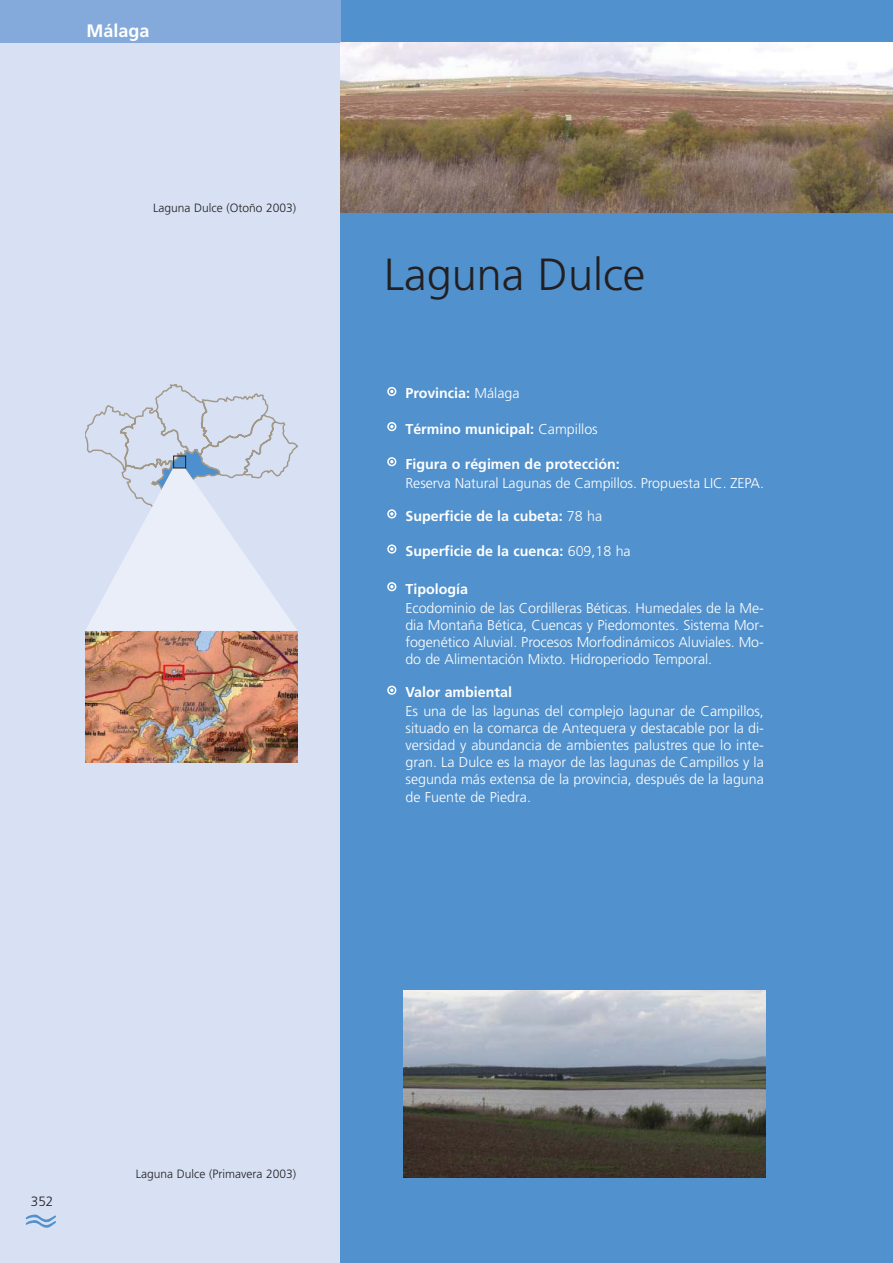
<style>
.page{position:relative;width:893px;height:1263px;background:#fff}
.page>*{position:absolute;margin:0;border:0;box-sizing:border-box;transform-origin:0 0}
.t1{font:300 45px "Frutiger";color:#231f20}
.t2{font:700 18px "Frutiger";color:#fff}
.t3{font:300 14.25px/17.1px "Frutiger";letter-spacing:-.005em;color:#fff;text-align:justify}
.t4{font:700 14.25px "Frutiger";color:#fff}
.t5{font:300 13.5px "Frutiger";color:#231f20}
.t6{font:300 12px "Frutiger";color:#231f20}
.s1{font-weight:300}
</style>
<div class="page">
<div style="left:0;top:43px;width:340px;height:1220px;background:#d7e1f3"></div>
<div style="left:340px;top:0;width:553px;height:1263px;background:#5191cd"></div>
<div style="left:0;top:0;width:340px;height:43px;background:#83aada"></div>
<img style="left:340px;top:43px;width:553px;height:170px">
<div style="left:387px;top:686px;width:9px;height:9px;border:2px solid #fff;border-radius:50%"></div>
<div style="left:387px;top:582px;width:9px;height:9px;border:2px solid #fff;border-radius:50%"></div>
<div style="left:387px;top:544px;width:9px;height:10px;border:2px solid #fff;border-radius:50%"></div>
<svg style="left:390px;top:547px;width:3px;height:4px"></svg>
<div style="left:387px;top:509px;width:9px;height:9px;border:2px solid #fff;border-radius:50%"></div>
<div style="left:387px;top:457px;width:9px;height:9px;border:2px solid #fff;border-radius:50%"></div>
<div style="left:387px;top:422px;width:9px;height:9px;border:2px solid #fff;border-radius:50%"></div>
<div style="left:387px;top:387px;width:9px;height:9px;border:2px solid #fff;border-radius:50%"></div>
<img style="left:404px;top:990px;width:361px;height:188px">
<svg style="left:85px;top:384px;width:213px;height:247px"></svg>
<div style="left:173px;top:456px;width:13px;height:12px;border:1px solid #231f20"></div>
<svg style="left:25px;top:1214px;width:31px;height:14px"></svg>
<img style="left:85px;top:631px;width:213px;height:132px">
<p class="t2" style="left:87px;top:24px;width:64px">Málaga</p>
<p class="t6" style="left:153px;top:203px;width:145px">Laguna Dulce (Otoño 2003)</p>
<h1 class="t1" style="left:384px;top:257px;width:263px">Laguna Dulce</h1>
<p class="t4" style="left:405px;top:388px;width:116px">Provincia: <span class="s1">Málaga</span></p>
<p class="t4" style="left:405px;top:423px;width:194px">Término municipal: <span class="s1">Campillos</span></p>
<p class="t4" style="left:405px;top:458px;width:216px">Figura o régimen de protección:</p>
<p class="t3" style="left:405px;top:475px;width:360px">Reserva Natural Lagunas de Campillos. Propuesta LIC. ZEPA.</p>
<p class="t4" style="left:405px;top:510px;width:198px">Superficie de la cubeta: <span class="s1">78 ha</span></p>
<p class="t4" style="left:405px;top:545px;width:227px">Superficie de la cuenca: <span class="s1">609,18 ha</span></p>
<p class="t4" style="left:405px;top:583px;width:64px">Tipología</p>
<p class="t3" style="left:405px;top:600px;width:360px">Ecodominio de las Cordilleras Béticas. Humedales de la Me&shy;dia Montaña Bética, Cuencas y Piedomontes. Sistema Mor&shy;fogenético Aluvial. Procesos Morfodinámicos Aluviales. Mo&shy;do de Alimentación Mixto. Hidroperiodo Temporal.</p>
<p class="t4" style="left:405px;top:686px;width:108px">Valor ambiental</p>
<p class="t3" style="left:405px;top:704px;width:360px">Es una de las lagunas del complejo lagunar de Campillos, situado en la comarca de Antequera y destacable por la di&shy;versidad y abundancia de ambientes palustres que lo inte&shy;gran. La Dulce es la mayor de las lagunas de Campillos y la segunda más extensa de la provincia, después de la laguna de Fuente de Piedra.</p>
<p class="t5" style="left:31px;top:1196px;width:24px">352</p>
<p class="t6" style="left:136px;top:1169px;width:162px">Laguna Dulce (Primavera 2003)</p>
</div>
